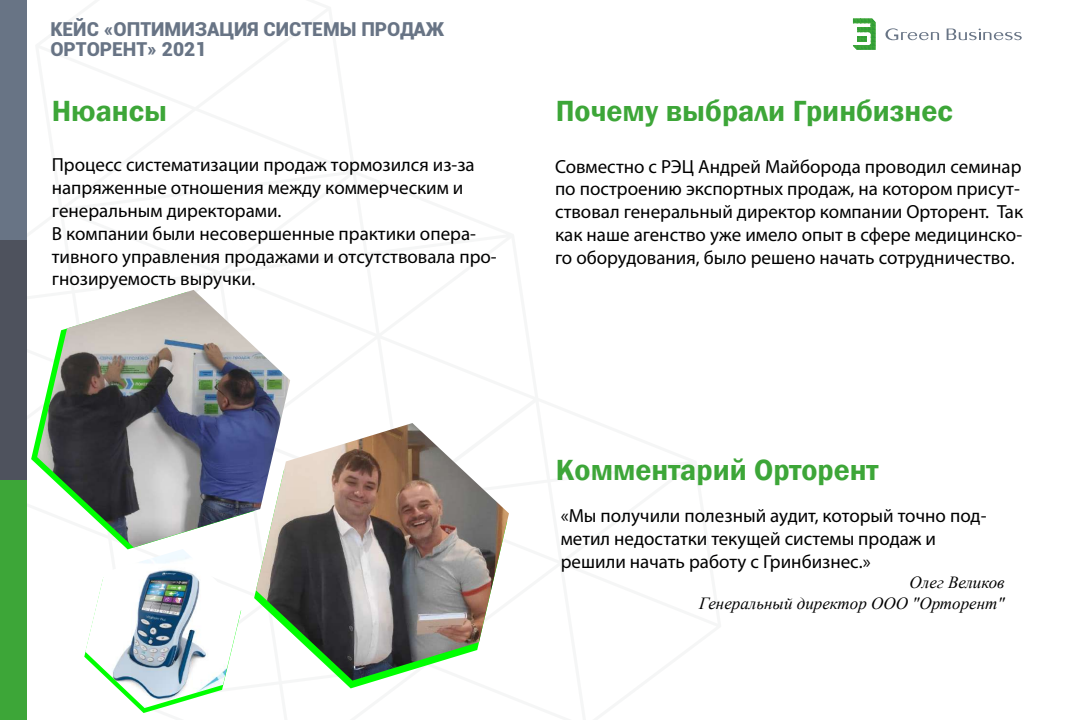
<style>
.page{position:relative;width:1080px;height:720px;background:#fff}
.page>*{position:absolute;margin:0;border:0;box-sizing:border-box;transform-origin:0 0}
.t1{font:600 30px "Franklin Gothic";color:#3da638}
.t2{font:900 19.2px/20.7px "Roboto";color:#687485}
.t3{font:19px/22.8px "Myriad Pro";color:#000}
.t4{font:italic 17px/20.4px "Times New Roman";color:#000;text-align:right}
</style>
<div class="page">
<div style="left:0;top:479px;width:27px;height:240px;background:#3da638"></div>
<div style="left:0;top:239px;width:27px;height:240px;background:#4e525d"></div>
<div style="left:0;top:0;width:27px;height:239px;background:#687485"></div>
<svg style="left:853px;top:18px;width:23px;height:32px"></svg>
<svg style="left:885px;top:28px;width:54px;height:12px"></svg>
<svg style="left:947px;top:29px;width:75px;height:11px"></svg>
<img style="left:256px;top:423px;width:253px;height:258px">
<img style="left:37px;top:290px;width:253px;height:257px">
<img style="left:85px;top:549px;width:157px;height:159px">
<p class="t2" style="left:50px;top:18px;width:395px">КЕЙС «ОПТИМИЗАЦИЯ СИСТЕМЫ ПРОДАЖ<br>ОРТОРЕНТ» 2021</p>
<h1 class="t1" style="left:52px;top:92px;width:117px">Нюансы</h1>
<h1 class="t1" style="left:556px;top:92px;width:399px">Почему выбрали Гринбизнес</h1>
<p class="t3" style="left:52px;top:153px;width:447px">Процесс систематизации продаж тормозился из-за напряженные отношения между коммерческим и генеральным директорами.<br>В компании были несовершенные практики опера&shy;тивного управления продажами и отсутствовала про&shy;гнозируемость выручки.</p>
<p class="t3" style="left:555px;top:154px;width:470px">Совместно с РЭЦ Андрей Майборода проводил семинар по построению экспортных продаж, на котором присут&shy;ствовал генеральный директор компании Орторент. Так как наше агенство уже имело опыт в сфере медицинско&shy;го оборудования, было решено начать сотрудничество.</p>
<h1 class="t1" style="left:556px;top:451px;width:324px">Комментарий Орторент</h1>
<p class="t3" style="left:561px;top:504px;width:427px">«Мы получили полезный аудит, который точно под&shy;метил недостатки текущей системы продаж и решили начать работу с Гринбизнес.»</p>
<p class="t4" style="left:699px;top:572px;width:307px">Олег Великов<br>Генеральный директор ООО "Орторент"</p>
</div>
